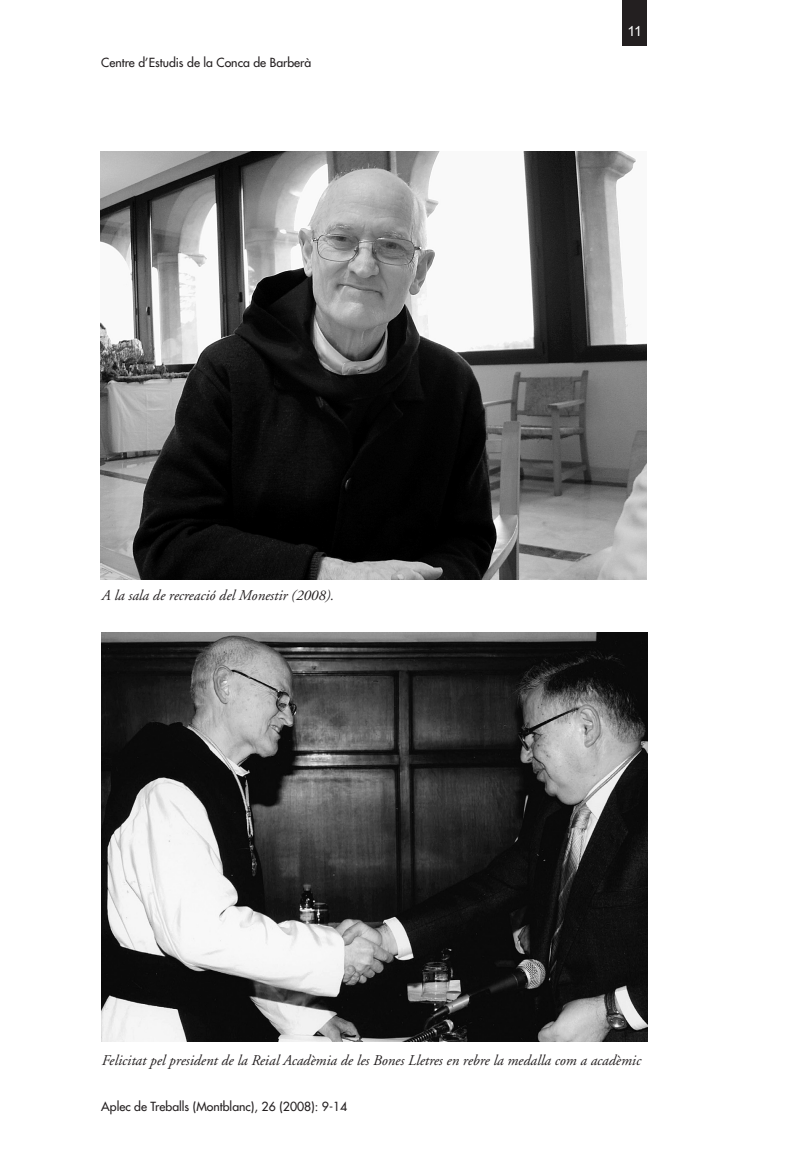
<style>
.page{position:relative;width:798px;height:1170px;background:#fff}
.page>*{position:absolute;margin:0;border:0;box-sizing:border-box;transform-origin:0 0}
.t1{font:italic 14.88px "Adobe Garamond";color:#231f20}
.t2{font:14px "Arial";color:#fff}
.t3{font:12.25px "Futura";color:#231f20}
</style>
<div class="page">
<div style="left:622px;top:0;width:25px;height:46px;background:#231f20"></div>
<img style="left:101px;top:151px;width:545px;height:429px">
<img style="left:102px;top:632px;width:545px;height:410px">
<p class="t3" style="left:101px;top:55px;width:212px">Centre d’Estudis de la Conca de Barberà</p>
<p class="t1" style="left:102px;top:587px;width:234px">A la sala de recreació del Monestir (2008).</p>
<p class="t2" style="left:627px;top:22px;width:16px">11</p>
<p class="t1" style="left:102px;top:1053px;width:541px">Felicitat pel president de la Reial Acadèmia de les Bones Lletres en rebre la medalla com a acadèmic</p>
<p class="t3" style="left:101px;top:1098px;width:247px">Aplec de Treballs (Montblanc), 26 (2008): 9-14</p>
</div>
